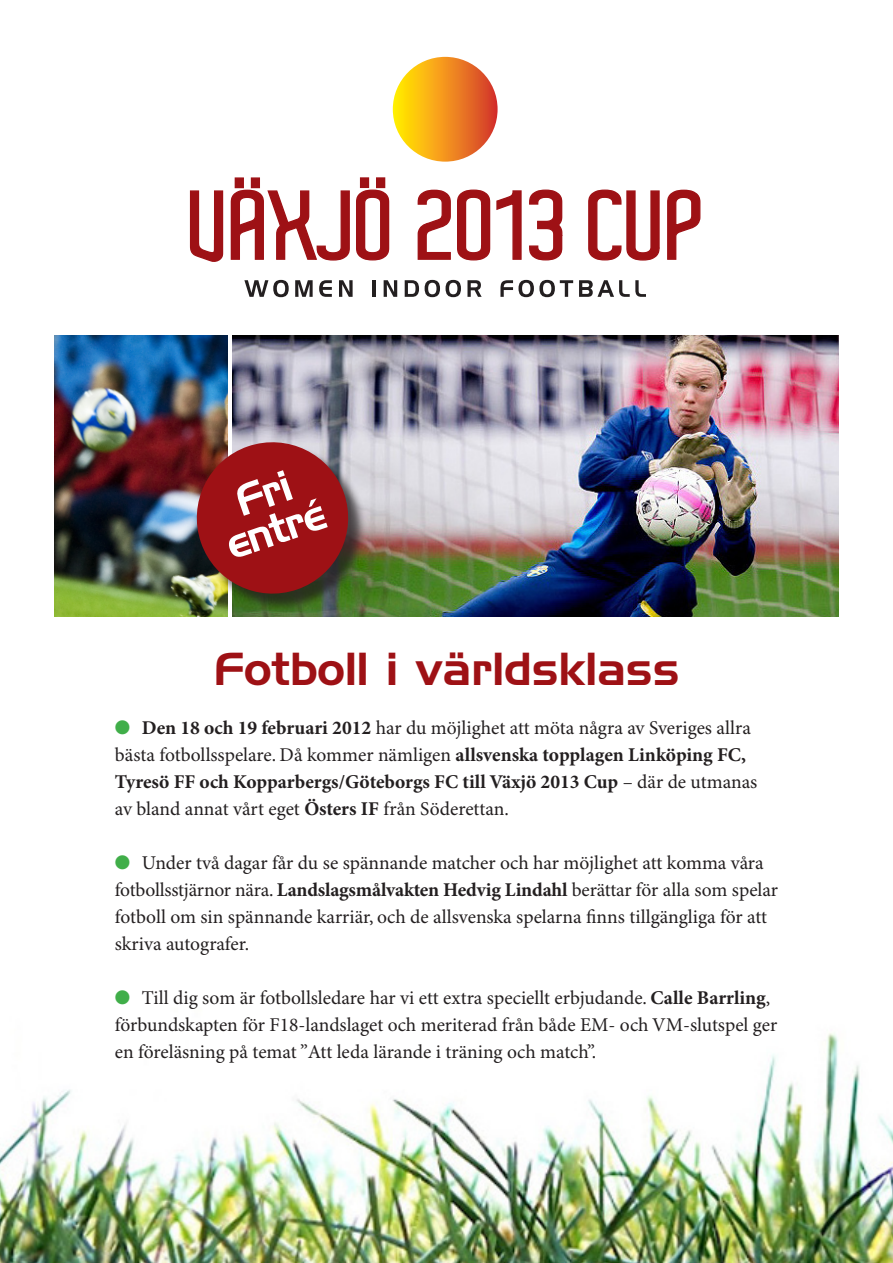
<style>
.page{position:relative;width:893px;height:1263px;background:#fff}
.page>*{position:absolute;margin:0;border:0;box-sizing:border-box;transform-origin:0 0}
.t1{font:45px "Handel Gothic BT";color:#9e1115}
.t2{font:42.3px "Handel Gothic BT";color:#fff}
.t3{font:19.5px/27px "Minion Pro";letter-spacing:-.005em;color:#231f20}
.s1{color:#40ae49}
.s2{font-weight:700}
</style>
<div class="page">
<img style="left:0;top:1033px;width:893px;height:230px">
<svg style="left:244px;top:280px;width:45px;height:17px"></svg>
<svg style="left:295px;top:280px;width:18px;height:17px"></svg>
<svg style="left:319px;top:280px;width:13px;height:17px"></svg>
<svg style="left:339px;top:280px;width:14px;height:17px"></svg>
<hr style="left:373px;top:280px;width:3px;height:17px;background:#231f20">
<svg style="left:384px;top:280px;width:13px;height:17px"></svg>
<svg style="left:405px;top:280px;width:14px;height:17px"></svg>
<svg style="left:425px;top:280px;width:15px;height:17px"></svg>
<svg style="left:446px;top:280px;width:15px;height:17px"></svg>
<svg style="left:467px;top:280px;width:15px;height:17px"></svg>
<svg style="left:500px;top:280px;width:73px;height:17px"></svg>
<svg style="left:579px;top:280px;width:67px;height:17px"></svg>
<div style="left:393px;top:57px;width:105px;height:105px;background:linear-gradient(to right,#fff002,#d83937);border-radius:52px"></div>
<svg style="left:189px;top:190px;width:35px;height:72px"></svg>
<svg style="left:230px;top:177px;width:160px;height:84px"></svg>
<svg style="left:417px;top:189px;width:105px;height:72px"></svg>
<svg style="left:529px;top:189px;width:34px;height:72px"></svg>
<svg style="left:588px;top:189px;width:72px;height:72px"></svg>
<svg style="left:667px;top:189px;width:34px;height:71px"></svg>
<img style="left:54px;top:336px;width:173px;height:281px">
<img style="left:232px;top:336px;width:607px;height:281px">
<div style="left:199px;top:444px;width:167px;height:168px;background:#231f20;opacity:.75"></div>
<img style="left:187px;top:433px;width:171px;height:170px">
<p class="t2" style="left:219px;top:521px;width:104px;rotate:-19deg">entré</p>
<p class="t1" style="left:214px;top:642px;width:467px">Fotboll i världsklass</p>
<p class="t3" style="left:115px;top:715px;width:644px"><span class="s1">●</span> <span class="s2">Den 18 och 19 februari 2012</span> har du möjlighet att möta några av Sveriges allra bästa fotbollsspelare. Då kommer nämligen <span class="s2">allsvenska topplagen Linköping FC, Tyresö FF och Kopparbergs/Göteborgs FC till Växjö 2013 Cup</span> – där de utmanas av bland annat vårt eget <span class="s2">Östers IF</span> från Söderettan.</p>
<p class="t3" style="left:115px;top:850px;width:665px"><span class="s1">●</span> Under två dagar får du se spännande matcher och har möjlighet att komma våra fotbollsstjärnor nära. <span class="s2">Landslagsmålvakten Hedvig Lindahl</span> berättar för alla som spelar fotboll om sin spännande karriär, och de allsvenska spelarna finns tillgängliga för att skriva autografer.</p>
<p class="t3" style="left:115px;top:985px;width:664px"><span class="s1">●</span> Till dig som är fotbollsledare har vi ett extra speciellt erbjudande. <span class="s2">Calle Barrling</span>, förbundskapten för F18-landslaget och meriterad från både EM- och VM-slutspel ger en föreläsning på temat ”Att leda lärande i träning och match”.</p>
</div>
